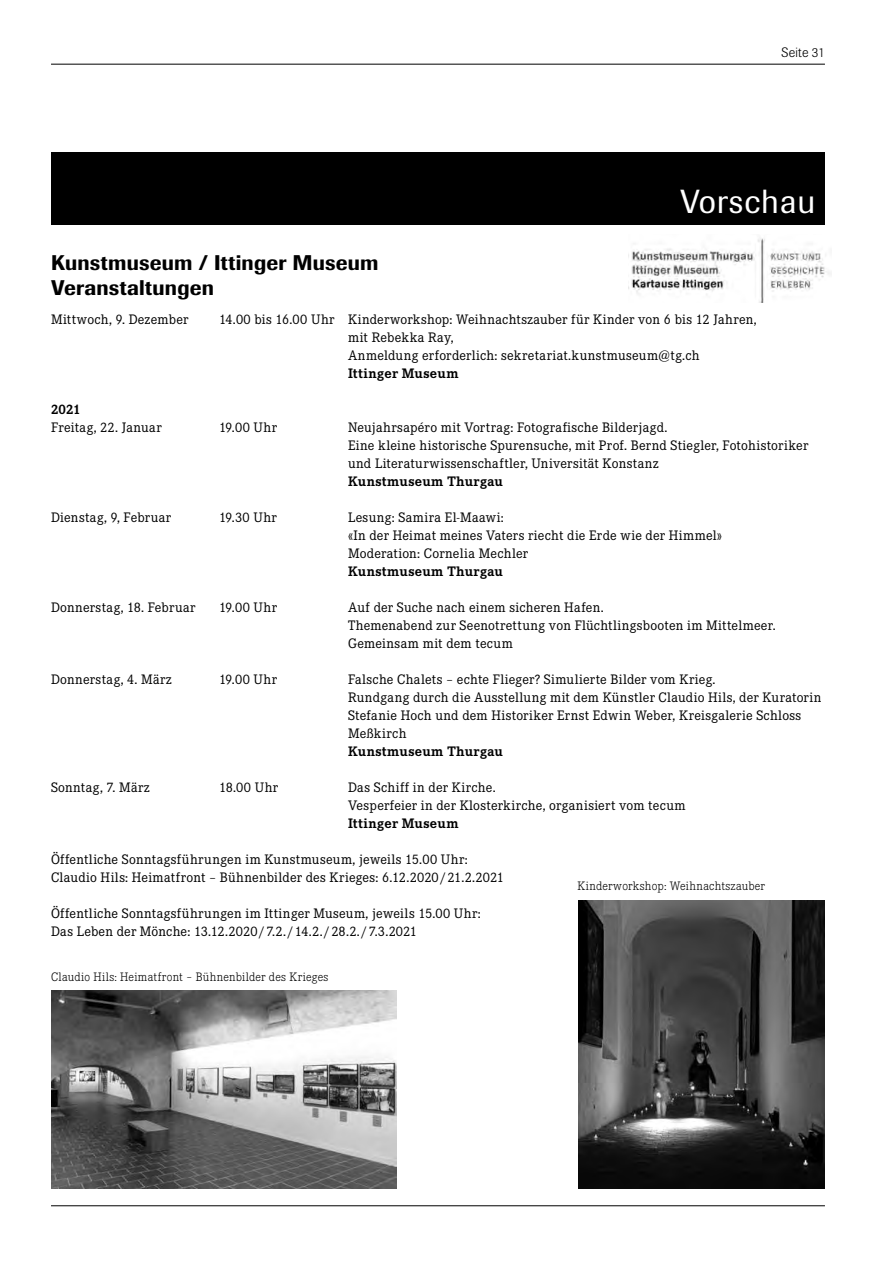
<style>
.page{position:relative;width:893px;height:1263px;background:#fff}
.page>*{position:absolute;margin:0;border:0;box-sizing:border-box;transform-origin:0 0}
.t1{font:33px "Imago";letter-spacing:.03em;color:#fff}
.t2{font:500 21px/25.2px "Imago";letter-spacing:.01em;color:#000}
.t3{font:13.5px/18px "Corporate EBQ";letter-spacing:.025em;color:#000}
.t4{font:700 13.5px "Corporate EBQ";letter-spacing:.03em;color:#000}
.t5{font:300 13.5px "Imago";letter-spacing:.015em;color:#000}
.t6{font:300 12px "Corporate EBQ";letter-spacing:.015em;color:#000}
</style>
<div class="page">
<hr style="left:51px;top:64px;width:774px;height:1px;background:#000">
<hr style="left:51px;top:1205px;width:774px;height:1px;background:#000">
<img style="left:631px;top:238px;width:200px;height:65px">
<div style="left:51px;top:152px;width:774px;height:72px;background:#000"></div>
<img style="left:51px;top:990px;width:346px;height:198px">
<img style="left:578px;top:900px;width:247px;height:288px">
<p class="t5" style="left:781px;top:45px;width:45px">Seite 31</p>
<h1 class="t1" style="left:681px;top:182px;width:136px">Vorschau</h1>
<h2 class="t2" style="left:51px;top:250px;width:329px">Kunstmuseum / Ittinger Museum<br>Veranstaltungen</h2>
<p class="t3" style="left:51px;top:310px;width:139px">Mittwoch, 9. Dezember</p>
<p class="t3" style="left:348px;top:310px;width:410px;text-indent:-129px">14.00 bis 16.00 Uhr Kinderworkshop: Weihnachtszauber für Kinder von 6 bis 12 Jahren, mit Rebekka Ray,<br>Anmeldung erforderlich: sekretariat.kunstmuseum@tg.ch</p>
<p class="t4" style="left:348px;top:365px;width:112px">Ittinger Museum</p>
<p class="t4" style="left:51px;top:401px;width:31px">2021</p>
<p class="t3" style="left:51px;top:418px;width:112px">Freitag, 22. Januar</p>
<p class="t3" style="left:219px;top:418px;width:60px">19.00 Uhr</p>
<p class="t3" style="left:348px;top:418px;width:462px">Neujahrsapéro mit Vortrag: Fotografische Bilderjagd.<br>Eine kleine historische Spurensuche, mit Prof. Bernd Stiegler, Fotohistoriker und Literaturwissenschaftler, Universität Konstanz</p>
<p class="t4" style="left:348px;top:473px;width:156px">Kunstmuseum Thurgau</p>
<p class="t3" style="left:51px;top:508px;width:122px">Dienstag, 9, Februar</p>
<p class="t3" style="left:219px;top:508px;width:59px">19.30 Uhr</p>
<p class="t3" style="left:348px;top:508px;width:376px">Lesung: Samira El-Maawi:<br>«In der Heimat meines Vaters riecht die Erde wie der Himmel»<br>Moderation: Cornelia Mechler</p>
<p class="t4" style="left:348px;top:563px;width:156px">Kunstmuseum Thurgau</p>
<p class="t3" style="left:51px;top:598px;width:146px">Donnerstag, 18. Februar</p>
<p class="t3" style="left:219px;top:598px;width:60px">19.00 Uhr</p>
<p class="t3" style="left:348px;top:598px;width:429px">Auf der Suche nach einem sicheren Hafen.<br>Themenabend zur Seenotrettung von Flüchtlingsbooten im Mittelmeer.<br>Gemeinsam mit dem tecum</p>
<p class="t3" style="left:51px;top:670px;width:122px">Donnerstag, 4. März</p>
<p class="t3" style="left:219px;top:670px;width:60px">19.00 Uhr</p>
<p class="t3" style="left:348px;top:670px;width:475px">Falsche Chalets – echte Flieger? Simulierte Bilder vom Krieg.<br>Rundgang durch die Ausstellung mit dem Künstler Claudio Hils, der Kuratorin Stefanie Hoch und dem Historiker Ernst Edwin Weber, Kreisgalerie Schloss Meßkirch</p>
<p class="t4" style="left:348px;top:743px;width:156px">Kunstmuseum Thurgau</p>
<p class="t3" style="left:51px;top:778px;width:100px">Sonntag, 7. März</p>
<p class="t3" style="left:219px;top:778px;width:61px">18.00 Uhr</p>
<p class="t3" style="left:348px;top:778px;width:339px">Das Schiff in der Kirche.<br>Vesperfeier in der Klosterkirche, organisiert vom tecum</p>
<p class="t4" style="left:348px;top:815px;width:112px">Ittinger Museum</p>
<p class="t3" style="left:51px;top:850px;width:454px">Öffentliche Sonntagsführungen im Kunstmuseum, jeweils 15.00 Uhr:<br>Claudio Hils: Heimatfront – Bühnenbilder des Krieges: 6.12.2020 / 21.2.2021</p>
<p class="t3" style="left:51px;top:904px;width:431px">Öffentliche Sonntagsführungen im Ittinger Museum, jeweils 15.00 Uhr:<br>Das Leben der Mönche: 13.12.2020 / 7.2./ 14.2./ 28.2./ 7.3.2021</p>
<p class="t6" style="left:577px;top:878px;width:189px">Kinderworkshop: Weihnachtszauber</p>
<p class="t6" style="left:51px;top:970px;width:279px">Claudio Hils: Heimatfront – Bühnenbilder des Krieges</p>
</div>
